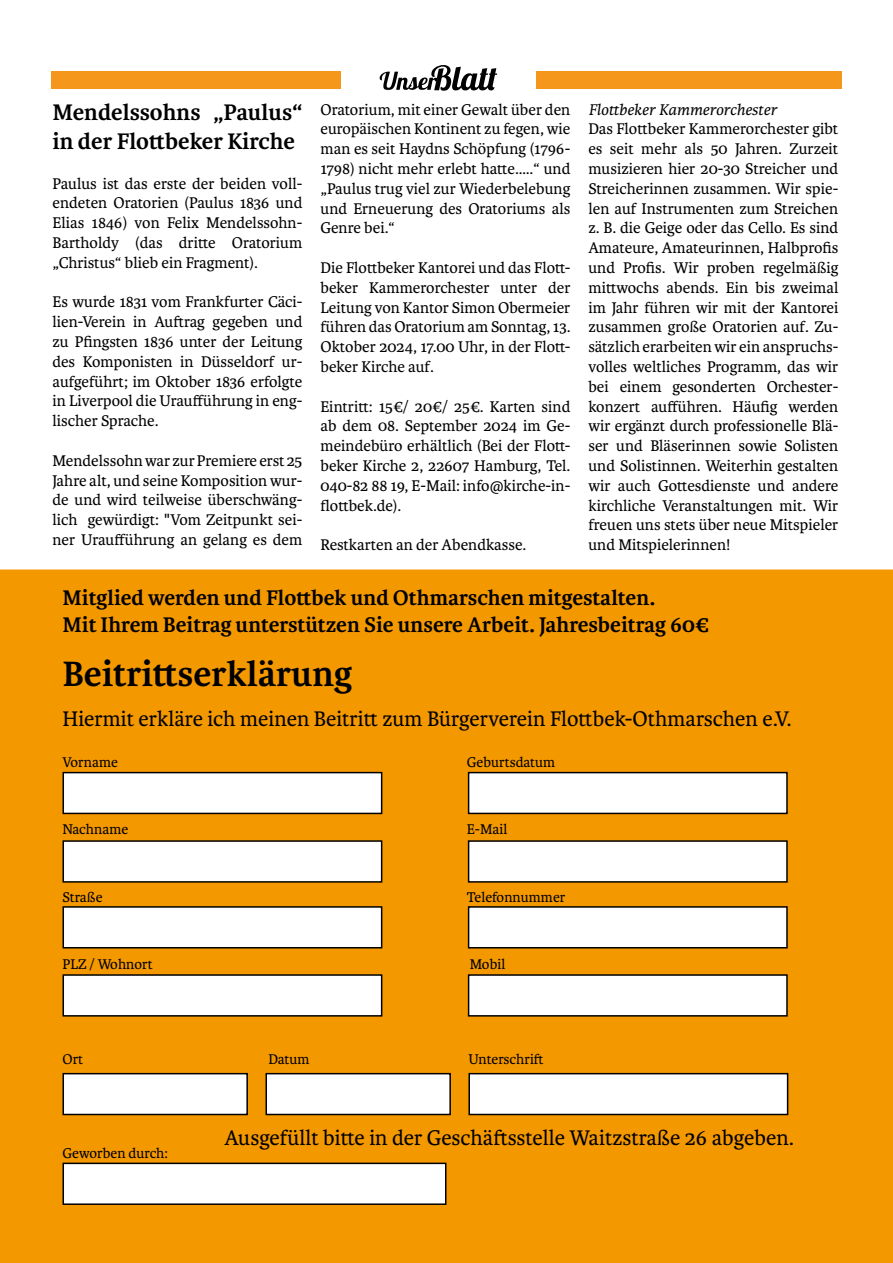
<style>
.page{position:relative;width:893px;height:1263px;background:#fff}
.page>*{position:absolute;margin:0;border:0;box-sizing:border-box;transform-origin:0 0}
.t1{font:700 37.5px "Karmina";color:#000}
.t2{font:700 24px/28.8px "Karmina";color:#000}
.t3{font:22.5px "Karmina";color:#000}
.t4{font:700 22.5px/27px "Karmina";color:#000}
.t5{font:16.5px/19.8px "Karmina";color:#000;text-align:justify}
.t6{font:italic 16.5px "Karmina";color:#000}
.t7{font:15px "Karmina";color:#000}
</style>
<div class="page">
<div style="left:51px;top:72px;width:791px;height:17px;background:#f4971a"></div>
<div style="left:341px;top:71px;width:195px;height:19px;background:#fff"></div>
<img style="left:431px;top:65px;width:66px;height:26px">
<img style="left:380px;top:72px;width:57px;height:18px">
<div style="left:0;top:569px;width:893px;height:694px;background:#f49800"></div>
<div style="left:63px;top:773px;width:319px;height:40px;background:#fff"></div>
<div style="left:63px;top:772px;width:319px;height:42px;border:2px solid #000"></div>
<div style="left:63px;top:841px;width:319px;height:41px;background:#fff"></div>
<div style="left:63px;top:840px;width:319px;height:43px;border:2px solid #000"></div>
<div style="left:63px;top:907px;width:319px;height:41px;background:#fff"></div>
<div style="left:63px;top:906px;width:319px;height:42px;border:2px solid #000"></div>
<div style="left:63px;top:975px;width:319px;height:41px;background:#fff"></div>
<div style="left:63px;top:974px;width:319px;height:42px;border:2px solid #000"></div>
<div style="left:469px;top:773px;width:318px;height:40px;background:#fff"></div>
<div style="left:468px;top:772px;width:320px;height:42px;border:2px solid #000"></div>
<div style="left:469px;top:841px;width:318px;height:41px;background:#fff"></div>
<div style="left:468px;top:840px;width:320px;height:43px;border:2px solid #000"></div>
<div style="left:469px;top:907px;width:318px;height:41px;background:#fff"></div>
<div style="left:468px;top:906px;width:320px;height:42px;border:2px solid #000"></div>
<div style="left:469px;top:975px;width:318px;height:41px;background:#fff"></div>
<div style="left:468px;top:974px;width:320px;height:42px;border:2px solid #000"></div>
<div style="left:63px;top:1074px;width:184px;height:40px;background:#fff"></div>
<div style="left:63px;top:1073px;width:185px;height:42px;border:2px solid #000"></div>
<div style="left:266px;top:1074px;width:184px;height:40px;background:#fff"></div>
<div style="left:265px;top:1073px;width:186px;height:42px;border:2px solid #000"></div>
<div style="left:469px;top:1074px;width:319px;height:40px;background:#fff"></div>
<div style="left:468px;top:1073px;width:320px;height:42px;border:2px solid #000"></div>
<div style="left:63px;top:1163px;width:383px;height:41px;background:#fff"></div>
<div style="left:63px;top:1162px;width:383px;height:43px;border:2px solid #000"></div>
<h2 class="t2" style="left:53px;top:98px;width:251px">Mendelssohns „Paulus“ in der Flottbeker Kirche</h2>
<p class="t5" style="left:53px;top:174px;width:251px">Paulus ist das erste der beiden voll&shy;endeten Oratorien (Paulus 1836 und Elias 1846) von Felix Mendelssohn-Bartholdy (das dritte Oratorium „Christus“ blieb ein Fragment).</p>
<p class="t5" style="left:53px;top:292px;width:251px">Es wurde 1831 vom Frankfurter Cäci&shy;lien-Verein in Auftrag gegeben und zu Pfingsten 1836 unter der Leitung des Komponisten in Düsseldorf ur&shy;aufgeführt; im Oktober 1836 erfolgte in Liverpool die Uraufführung in eng&shy;lischer Sprache.</p>
<p class="t5" style="left:53px;top:451px;width:251px">Mendelssohn war zur Premiere erst 25<br>Jahre alt, und seine Komposition wur&shy;de und wird teilweise überschwäng&shy;lich gewürdigt: "Vom Zeitpunkt sei&shy;ner Uraufführung an gelang es dem</p>
<p class="t5" style="left:320px;top:100px;width:251px">Oratorium, mit einer Gewalt über den europäischen Kontinent zu fegen, wie man es seit Haydns Schöpfung (1796- 1798) nicht mehr erlebt hatte…..“ und „Paulus trug viel zur Wiederbelebung und Erneuerung des Oratoriums als Genre bei.“</p>
<p class="t5" style="left:320px;top:258px;width:251px">Die Flottbeker Kantorei und das Flott&shy;beker Kammerorchester unter der Leitung von Kantor Simon Obermeier führen das Oratorium am Sonntag, 13.<br>Oktober 2024, 17.00 Uhr, in der Flott&shy;beker Kirche auf.</p>
<p class="t5" style="left:320px;top:397px;width:251px">Eintritt: 15€/ 20€/ 25€. Karten sind ab dem 08. September 2024 im Ge&shy;meindebüro erhältlich (Bei der Flott&shy;beker Kirche 2, 22607 Hamburg, Tel.<br>040-82 88 19, E-Mail: info@kirche-in&shy;flottbek.de).</p>
<p class="t5" style="left:320px;top:535px;width:207px">Restkarten an der Abendkasse.</p>
<p class="t6" style="left:588px;top:100px;width:190px">Flottbeker Kammerorchester</p>
<p class="t5" style="left:588px;top:119px;width:251px">Das Flottbeker Kammerorchester gibt es seit mehr als 50 Jahren. Zurzeit musizieren hier 20-30 Streicher und Streicherinnen zusammen. Wir spie&shy;len auf Instrumenten zum Streichen z. B. die Geige oder das Cello. Es sind Amateure, Amateurinnen, Halbprofis und Profis. Wir proben regelmäßig mittwochs abends. Ein bis zweimal im Jahr führen wir mit der Kantorei zusammen große Oratorien auf. Zu&shy;sätzlich erarbeiten wir ein anspruchs&shy;volles weltliches Programm, das wir bei einem gesonderten Orchester&shy;konzert aufführen. Häufig werden wir ergänzt durch professionelle Blä&shy;ser und Bläserinnen sowie Solisten und Solistinnen. Weiterhin gestalten wir auch Gottesdienste und andere kirchliche Veranstaltungen mit. Wir freuen uns stets über neue Mitspieler und Mitspielerinnen!</p>
<h3 class="t4" style="left:63px;top:584px;width:648px">Mitglied werden und Flottbek und Othmarschen mitgestalten.<br>Mit Ihrem Beitrag unterstützen Sie unsere Arbeit. Jahresbeitrag 60€</h3>
<h1 class="t1" style="left:63px;top:652px;width:291px">Beitrittserklärung</h1>
<h3 class="t3" style="left:63px;top:707px;width:730px">Hiermit erkläre ich meinen Beitritt zum Bürgerverein Flottbek-Othmarschen e.V.</h3>
<p class="t7" style="left:63px;top:754px;width:57px">Vorname</p>
<p class="t7" style="left:467px;top:754px;width:90px">Geburtsdatum</p>
<p class="t7" style="left:63px;top:821px;width:67px">Nachname</p>
<p class="t7" style="left:467px;top:821px;width:42px">E-Mail</p>
<p class="t7" style="left:63px;top:889px;width:42px">Straße</p>
<p class="t7" style="left:467px;top:889px;width:100px">Telefonnummer</p>
<p class="t7" style="left:63px;top:956px;width:92px">PLZ / Wohnort</p>
<p class="t7" style="left:470px;top:956px;width:37px">Mobil</p>
<p class="t7" style="left:63px;top:1051px;width:22px">Ort</p>
<p class="t7" style="left:268px;top:1051px;width:43px">Datum</p>
<p class="t7" style="left:468px;top:1051px;width:77px">Unterschrift</p>
<p class="t7" style="left:63px;top:1145px;width:107px">Geworben durch:</p>
<h3 class="t3" style="left:225px;top:1125px;width:571px">Ausgefüllt bitte in der Geschäftsstelle Waitzstraße 26 abgeben.</h3>
</div>
